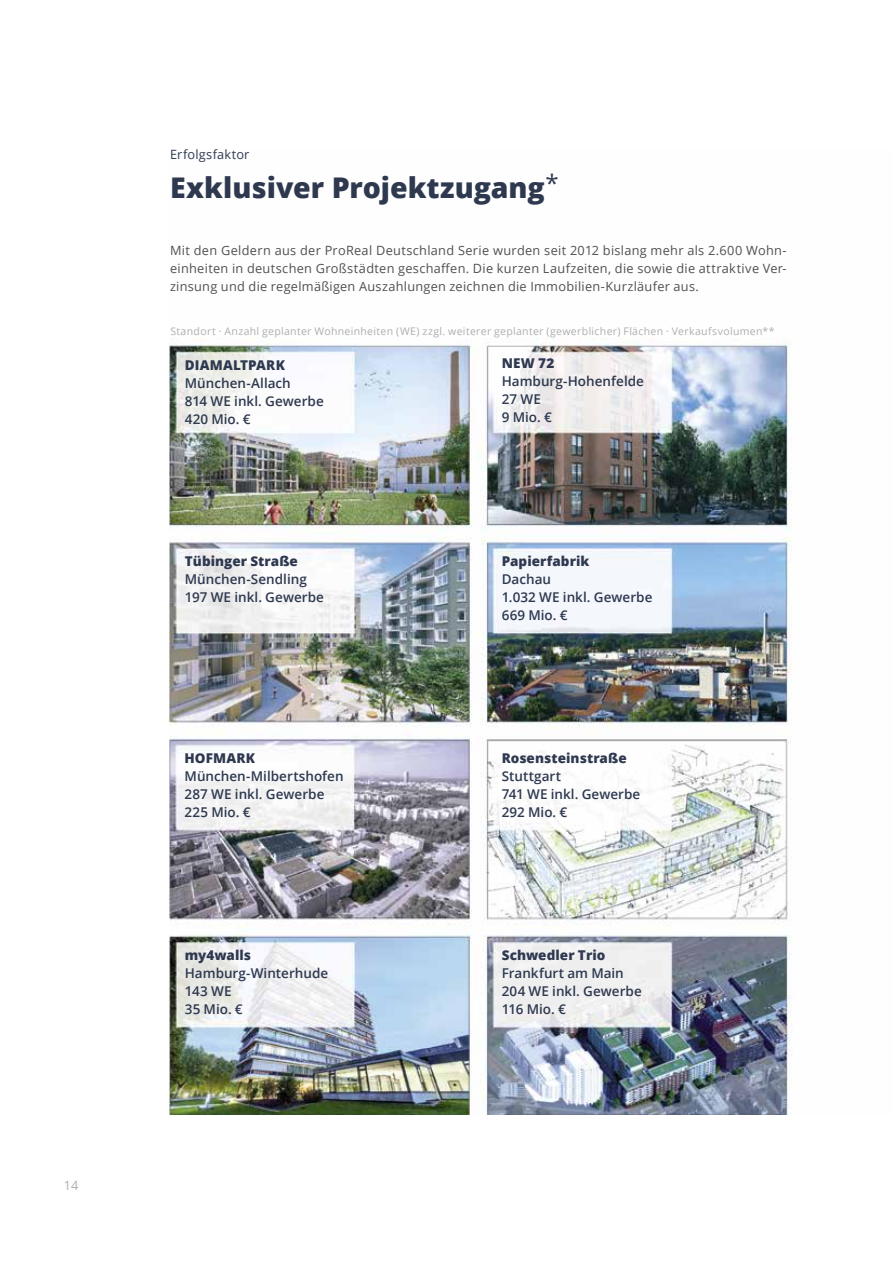
<style>
.page{position:relative;width:893px;height:1263px;background:#fff}
.page>*{position:absolute;margin:0;border:0;box-sizing:border-box;transform-origin:0 0}
.t1{font:800 28.5px "Open Sans";color:#2e3950}
.t2{font:600 13.5px/18px "Open Sans";color:#2e3950}
.t3{font:800 13.5px "Open Sans";letter-spacing:.005em;color:#2e3950}
.t4{font:12.75px/18px "Open Sans";letter-spacing:.02em;color:#505050;text-align:justify}
.t5{font:12.75px "Open Sans";letter-spacing:.015em;color:#2e3950}
.t6{font:12.75px "Open Sans";color:#aeaeae}
.t7{font:10.5px "Open Sans";letter-spacing:.03em;color:#aeaeae}
</style>
<div class="page">
<img style="left:170px;top:338px;width:622px;height:776px">
<p class="t6" style="left:64px;top:1176px;width:16px">14</p>
<p class="t5" style="left:170px;top:145px;width:81px">Erfolgsfaktor</p>
<h1 class="t1" style="left:170px;top:166px;width:390px">Exklusiver Projektzugang<sup>*</sup></h1>
<p class="t4" style="left:170px;top:241px;width:618px">Mit den Geldern aus der ProReal Deutschland Serie wurden seit 2012 bislang mehr als 2.600 Wohn&shy;einheiten in deutschen Großstädten geschaffen. Die kurzen Laufzeiten, die sowie die attraktive Ver&shy;zinsung und die regelmäßigen Auszahlungen zeichnen die Immobilien-Kurzläufer aus.</p>
<p class="t7" style="left:170px;top:324px;width:606px">Standort · Anzahl geplanter Wohneinheiten (WE) zzgl. weiterer geplanter (gewerblicher) Flächen · Verkaufsvolumen**</p>
<p class="t3" style="left:185px;top:354px;width:102px">DIAMALTPARK</p>
<p class="t2" style="left:185px;top:373px;width:141px">München-Allach<br>814 WE inkl. Gewerbe<br>420 Mio. €</p>
<p class="t3" style="left:185px;top:551px;width:115px">Tübinger Straße</p>
<p class="t2" style="left:185px;top:570px;width:141px">München-Sendling<br>197 WE inkl. Gewerbe</p>
<p class="t3" style="left:185px;top:748px;width:72px">HOFMARK</p>
<p class="t2" style="left:185px;top:767px;width:161px">München-Milbertshofen<br>287 WE inkl. Gewerbe<br>225 Mio. €</p>
<p class="t3" style="left:185px;top:945px;width:68px">my4walls</p>
<p class="t2" style="left:185px;top:964px;width:145px">Hamburg-Winterhude<br>143 WE<br>35 Mio. €</p>
<p class="t3" style="left:502px;top:353px;width:54px">NEW 72</p>
<p class="t2" style="left:502px;top:372px;width:144px">Hamburg-Hohenfelde<br>27 WE<br>9 Mio. €</p>
<p class="t3" style="left:502px;top:551px;width:89px">Papierfabrik</p>
<p class="t2" style="left:502px;top:570px;width:152px">Dachau<br>1.032 WE inkl. Gewerbe<br>669 Mio. €</p>
<p class="t3" style="left:502px;top:748px;width:126px">Rosensteinstraße</p>
<p class="t2" style="left:502px;top:767px;width:140px">Stuttgart<br>741 WE inkl. Gewerbe<br>292 Mio. €</p>
<p class="t3" style="left:502px;top:945px;width:105px">Schwedler Trio</p>
<p class="t2" style="left:502px;top:964px;width:142px">Frankfurt am Main<br>204 WE inkl. Gewerbe<br>116 Mio. €</p>
</div>
